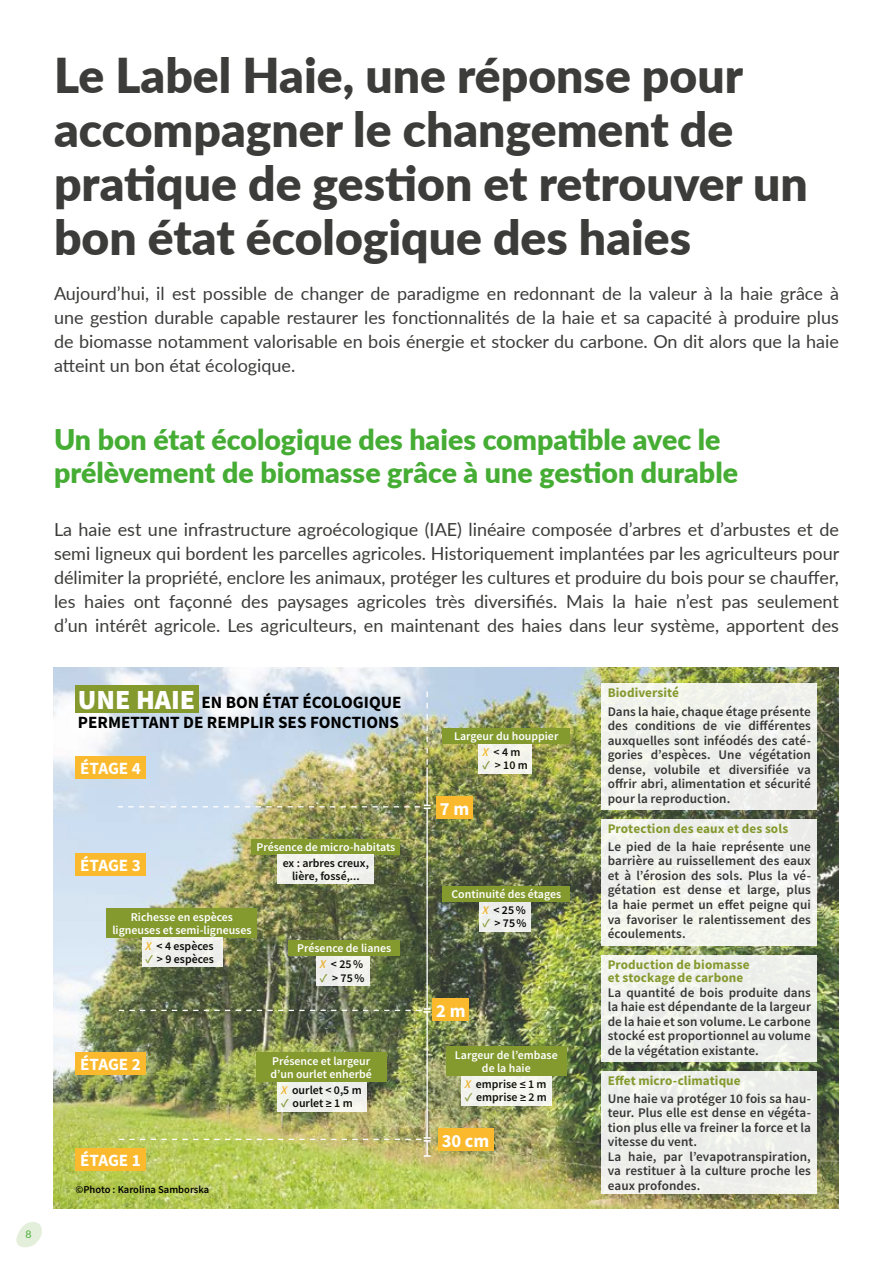
<style>
.page{position:relative;width:893px;height:1263px;background:#fff}
.page>*{position:absolute;margin:0;border:0;box-sizing:border-box;transform-origin:0 0}
.t1{font:900 48px/54px "Lato";color:#3c3c3b}
.t2{font:900 28.5px/33px "Lato";color:#45ac34}
.t3{font:900 27.75px "Source Sans Pro";color:#fff}
.t4{font:700 18.45px "Source Sans Pro";color:#fff}
.t5{font:18px/24px "Lato";color:#3c3c3b;text-align:justify}
.t6{font:700 17.1px/19.8px "Source Sans Pro";color:#000;text-align:right}
.t7{font:700 17.1px "Source Sans Pro";letter-spacing:-.005em;color:#fff}
.t8{font:600 13.2px/14.5px "Source Sans Pro";letter-spacing:.005em;color:#373636;text-align:justify}
.t9{font:700 13.2px/13.2px "Source Sans Pro";letter-spacing:.005em;color:#849a2f}
.t10{font:600 11.85px/13.2px "Source Sans Pro";color:#fff;text-align:center}
.t11{font:600 11.85px/13.2px "Source Sans Pro";color:#000;text-align:center}
.t12{font:600 10.5px "Source Sans Pro";color:#000}
.t13{font:10.5px "Lato";color:#45ac34}
.s1{font-style:italic;color:#fbb92d}
.s2{color:#849a2f}
.s3{color:#000}
</style>
<div class="page">
<svg style="left:16px;top:1222px;width:26px;height:26px"></svg>
<img style="left:53px;top:668px;width:786px;height:541px">
<hr style="left:426px;top:1012px;width:2px;height:126px;background:#fff">
<hr style="left:426px;top:808px;width:2px;height:201px;background:#fff">
<svg style="left:119px;top:1008px;width:312px;height:4px"></svg>
<svg style="left:119px;top:1137px;width:312px;height:20px;background:#bfc868"></svg>
<hr style="left:426px;top:767px;width:2px;height:38px;background:#fff">
<svg style="left:118px;top:804px;width:313px;height:5px;background:#bac0ac"></svg>
<svg style="left:426px;top:691px;width:2px;height:74px"></svg>
<div style="left:436px;top:796px;width:37px;height:23px;background:#fbb92d"></div>
<div style="left:432px;top:998px;width:37px;height:23px;background:#fbb92d"></div>
<div style="left:438px;top:1128px;width:55px;height:23px;background:#fbb92d"></div>
<div style="left:252px;top:839px;width:148px;height:16px;background:#849a2f"></div>
<div style="left:446px;top:1047px;width:121px;height:29px;background:#849a2f"></div>
<div style="left:461px;top:1076px;width:90px;height:29px;background:#f4f5ef"></div>
<div style="left:76px;top:756px;width:70px;height:22px;background:#fbb92d"></div>
<div style="left:76px;top:853px;width:70px;height:22px;background:#fbb92d"></div>
<div style="left:76px;top:1053px;width:70px;height:22px;background:#fbb92d"></div>
<div style="left:76px;top:1148px;width:70px;height:22px;background:#fbb92d"></div>
<div style="left:76px;top:685px;width:123px;height:27px;background:#849a2f"></div>
<div style="left:256px;top:1053px;width:130px;height:29px;background:#849a2f"></div>
<div style="left:277px;top:1082px;width:90px;height:29px;background:#eff1ec"></div>
<div style="left:107px;top:908px;width:150px;height:29px;background:#849a2f"></div>
<div style="left:142px;top:937px;width:80px;height:30px;background:#eeefeb"></div>
<div style="left:289px;top:940px;width:111px;height:16px;background:#849a2f"></div>
<div style="left:316px;top:956px;width:53px;height:30px;background:#eff0ec"></div>
<div style="left:443px;top:886px;width:127px;height:16px;background:#849a2f"></div>
<div style="left:479px;top:902px;width:51px;height:29px;background:#ecedeb"></div>
<div style="left:443px;top:728px;width:127px;height:16px;background:#849a2f"></div>
<div style="left:479px;top:744px;width:53px;height:29px;background:#f5f5ed"></div>
<div style="left:601px;top:684px;width:215px;height:126px;background:#eff0eb"></div>
<div style="left:601px;top:819px;width:215px;height:127px;background:#f1f3ed"></div>
<div style="left:601px;top:955px;width:215px;height:107px;background:#edefeb"></div>
<div style="left:601px;top:1071px;width:215px;height:123px;background:#eceeea"></div>
<div style="left:277px;top:855px;width:97px;height:29px;background:#f1f2ec"></div>
<p class="t13" style="left:26px;top:1227px;width:8px">8</p>
<h1 class="t1" style="left:54px;top:46px;width:755px">Le Label Haie, une réponse pour accompagner le changement de pratique de gestion et retrouver un bon état écologique des haies</h1>
<p class="t5" style="left:54px;top:281px;width:786px">Aujourd’hui, il est possible de changer de paradigme en redonnant de la valeur à la haie grâce à une gestion durable capable restaurer les fonctionnalités de la haie et sa capacité à produire plus de biomasse notamment valorisable en bois énergie et stocker du carbone. On dit alors que la haie atteint un bon état écologique.</p>
<h2 class="t2" style="left:54px;top:422px;width:686px">Un bon état écologique des haies compatible avec le prélèvement de biomasse grâce à une gestion durable</h2>
<p class="t5" style="left:54px;top:516px;width:787px">La haie est une infrastructure agroécologique (IAE) linéaire composée d’arbres et d’arbustes et de semi ligneux qui bordent les parcelles agricoles. Historiquement implantées par les agriculteurs pour délimiter la propriété, enclore les animaux, protéger les cultures et produire du bois pour se chauffer, les haies ont façonné des paysages agricoles très diversifiés. Mais la haie n’est pas seulement d’un intérêt agricole. Les agriculteurs, en maintenant des haies dans leur système, apportent des</p>
<h3 class="t3" style="left:78px;top:680px;width:119px">UNE HAIE</h3>
<p class="t6" style="left:78px;top:692px;width:325px">EN BON ÉTAT ÉCOLOGIQUE<br>PERMETTANT DE REMPLIR SES FONCTIONS</p>
<p class="t7" style="left:80px;top:756px;width:62px">ÉTAGE 4</p>
<p class="t7" style="left:80px;top:853px;width:62px">ÉTAGE 3</p>
<p class="t10" style="left:256px;top:840px;width:140px">Présence de micro-habitats</p>
<p class="t11" style="left:283px;top:856px;width:88px">ex : arbres creux, lière, fossé,...</p>
<p class="t10" style="left:112px;top:910px;width:141px">Richesse en espèces ligneuses et semi-ligneuses</p>
<p class="t11" style="left:146px;top:939px;width:70px"><span class="s1">X</span> &lt; 4 espèces</p>
<p class="t11" style="left:146px;top:952px;width:70px"><span class="s2">✓</span> &gt; 9 espèces</p>
<p class="t10" style="left:297px;top:940px;width:96px;line-height:15.9px">Présence de lianes<br><span class="s1">X</span> <span class="s3">&lt; 25%</span></p>
<p class="t11" style="left:320px;top:971px;width:46px"><span class="s2">✓</span> &gt; 75%</p>
<p class="t7" style="left:80px;top:1053px;width:62px">ÉTAGE 2</p>
<p class="t7" style="left:80px;top:1148px;width:62px">ÉTAGE 1</p>
<p class="t12" style="left:76px;top:1182px;width:135px">©Photo : Karolina Samborska</p>
<p class="t10" style="left:270px;top:1054px;width:103px;text-align:left">Présence et largeur d’un ourlet enherbé</p>
<p class="t11" style="left:281px;top:1084px;width:82px"><span class="s1">X</span> ourlet &lt; 0,5 m</p>
<p class="t11" style="left:281px;top:1097px;width:73px"><span class="s2">✓</span> ourlet ≥ 1 m</p>
<p class="t10" style="left:483px;top:728px;width:77px;line-height:15.9px;text-align:left;text-indent:-28px">Largeur du houppier<br><span class="s1">X</span> <span class="s3">&lt; 4 m</span></p>
<p class="t11" style="left:483px;top:759px;width:47px"><span class="s2">✓</span> &gt; 10 m</p>
<h3 class="t4" style="left:440px;top:796px;width:31px">7 m</h3>
<p class="t10" style="left:451px;top:886px;width:111px;line-height:15.9px">Continuité des étages<br><span class="s1">X</span> <span class="s3">&lt; 25%</span></p>
<p class="t11" style="left:483px;top:916px;width:46px"><span class="s2">✓</span> &gt; 75%</p>
<h3 class="t4" style="left:436px;top:999px;width:31px">2 m</h3>
<p class="t10" style="left:455px;top:1048px;width:104px">Largeur de l’embase de la haie</p>
<p class="t11" style="left:465px;top:1077px;width:83px"><span class="s1">X</span> emprise ≤ 1 m</p>
<p class="t11" style="left:465px;top:1091px;width:84px"><span class="s2">✓</span> emprise ≥ 2 m</p>
<h3 class="t4" style="left:442px;top:1128px;width:49px">30 cm</h3>
<p class="t9" style="left:608px;top:686px;width:73px">Biodiversité</p>
<p class="t8" style="left:608px;top:704px;width:205px">Dans la haie, chaque étage présente des conditions de vie différentes auxquelles sont inféodés des caté&shy;gories d’espèces. Une végétation dense, volubile et diversifiée va offrir abri, alimentation et sécurité pour la reproduction.</p>
<p class="t9" style="left:608px;top:821px;width:182px">Protection des eaux et des sols</p>
<p class="t8" style="left:608px;top:839px;width:205px">Le pied de la haie représente une barrière au ruissellement des eaux et à l’érosion des sols. Plus la vé&shy;gétation est dense et large, plus la haie permet un effet peigne qui va favoriser le ralentissement des écoulements.</p>
<p class="t9" style="left:608px;top:958px;width:143px">Production de biomasse et stockage de carbone</p>
<p class="t8" style="left:608px;top:985px;width:205px">La quantité de bois produite dans la haie est dépendante de la largeur de la haie et son volume. Le carbone stocké est proportionnel au volume de la végétation existante.</p>
<p class="t9" style="left:608px;top:1073px;width:135px">Effet micro-climatique</p>
<p class="t8" style="left:608px;top:1091px;width:205px;text-align:left">Une haie va protéger 10 fois sa hau&shy;teur. Plus elle est dense en végéta&shy;tion plus elle va freiner la force et la vitesse du vent.<br>La haie, par l’evapotranspiration, va restituer à la culture proche les eaux profondes.</p>
</div>
